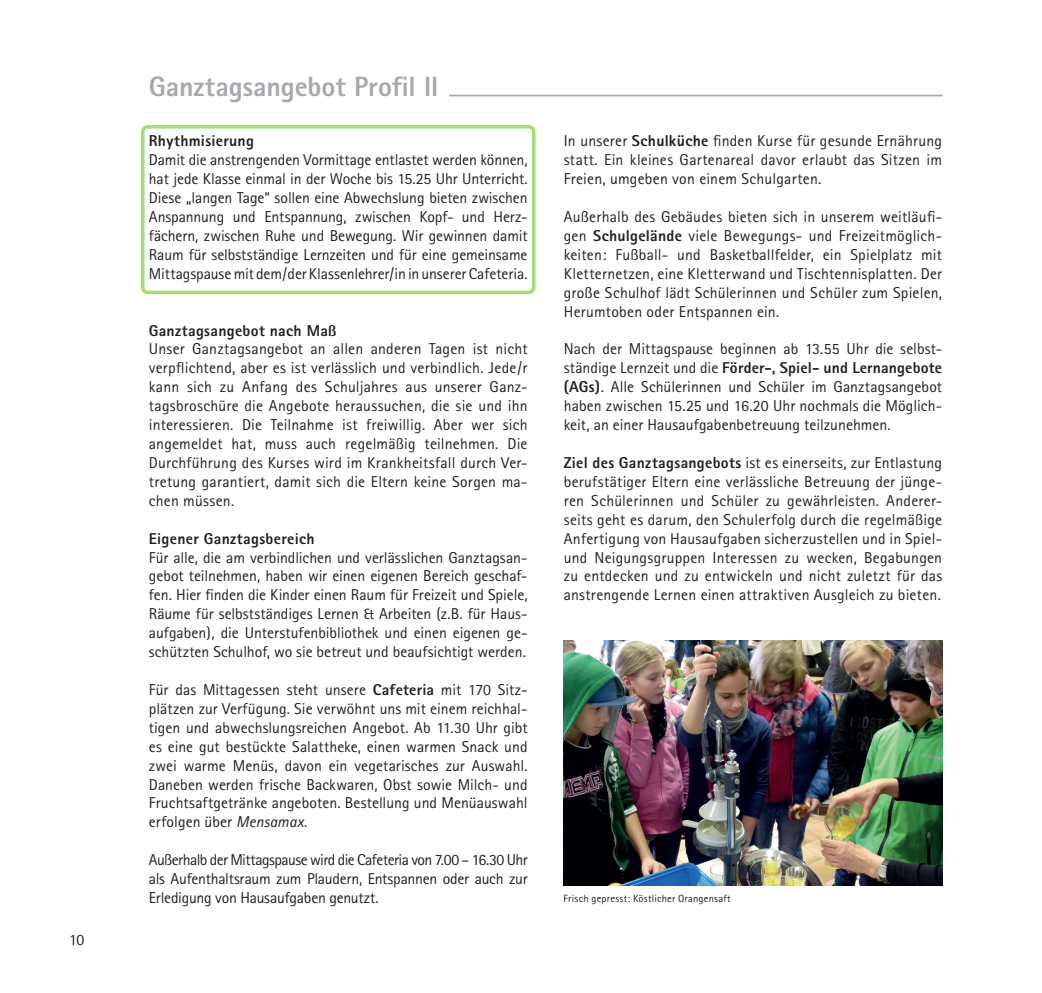
<style>
.page{position:relative;width:1042px;height:993px;background:#fff}
.page>*{position:absolute;margin:0;border:0;box-sizing:border-box;transform-origin:0 0}
.Seitentitel{font:800 28px "Rotis Sans Serif";letter-spacing:-.005em;color:#a8a9ad}
.Fließtext{font:15.75px/18.9px "Rotis Sans Serif";letter-spacing:.005em;color:#231f20;text-align:justify}
.Fließtext-2{font:800 15.75px "Rotis Sans Serif";letter-spacing:.02em;color:#231f20}
.Infoblatt_2011{font:10.5px "Rotis Sans Serif";letter-spacing:.02em;color:#231f20}
.s1{font-weight:800}
.s2{font-style:italic}
</style>
<div class="page">
<div style="left:141px;top:125px;width:394px;height:169px;border:4px solid #a4dd74;border-radius:5px"></div>
<img style="left:563px;top:640px;width:379px;height:244px">
<hr style="left:449px;top:95px;width:494px;height:1px;background:#a8a9ad">
<p class="Fließtext" style="left:69px;top:930px;width:17px">10</p>
<p class="Seitentitel" style="left:149px;top:69px;width:291px">Ganztagsangebot Profil II</p>
<p class="Fließtext-2" style="left:149px;top:131px;width:107px">Rhythmisierung</p>
<p class="Fließtext" style="left:149px;top:150px;width:380px">Damit die anstrengenden Vormittage entlastet werden können, hat jede Klasse einmal in der Woche bis 15.25 Uhr Unterricht.<br>Diese „langen Tage“ sollen eine Abwechslung bieten zwischen Anspannung und Entspannung, zwischen Kopf- und Herz&shy;fächern, zwischen Ruhe und Bewegung. Wir gewinnen damit Raum für selbstständige Lernzeiten und für eine gemeinsame Mittagspause mit dem/der Klassenlehrer/in in unserer Cafeteria.</p>
<p class="Fließtext-2" style="left:149px;top:320px;width:189px">Ganztagsangebot nach Maß</p>
<p class="Fließtext" style="left:149px;top:339px;width:380px">Unser Ganztagsangebot an allen anderen Tagen ist nicht verpflichtend, aber es ist verlässlich und verbindlich. Jede/r kann sich zu Anfang des Schuljahres aus unserer Ganz&shy;tagsbroschüre die Angebote heraussuchen, die sie und ihn interessieren. Die Teilnahme ist freiwillig. Aber wer sich angemeldet hat, muss auch regelmäßig teilnehmen. Die Durchführung des Kurses wird im Krankheitsfall durch Ver&shy;tretung garantiert, damit sich die Eltern keine Sorgen ma&shy;chen müssen.</p>
<p class="Fließtext-2" style="left:149px;top:528px;width:167px">Eigener Ganztagsbereich</p>
<p class="Fließtext" style="left:149px;top:547px;width:380px">Für alle, die am verbindlichen und verlässlichen Ganztagsan&shy;gebot teilnehmen, haben wir einen eigenen Bereich geschaf&shy;fen. Hier finden die Kinder einen Raum für Freizeit und Spiele, Räume für selbstständiges Lernen &amp; Arbeiten (z.B. für Haus&shy;aufgaben), die Unterstufenbibliothek und einen eigenen ge&shy;schützten Schulhof, wo sie betreut und beaufsichtigt werden.</p>
<p class="Fließtext" style="left:149px;top:679px;width:380px">Für das Mittagessen steht unsere <span class="s1">Cafeteria</span> mit 170 Sitz&shy;plätzen zur Verfügung. Sie verwöhnt uns mit einem reichhal&shy;tigen und abwechslungsreichen Angebot. Ab 11.30 Uhr gibt es eine gut bestückte Salattheke, einen warmen Snack und zwei warme Menüs, davon ein vegetarisches zur Auswahl.<br>Daneben werden frische Backwaren, Obst sowie Milch- und Fruchtsaftgetränke angeboten. Bestellung und Menüauswahl erfolgen über <span class="s2">Mensamax</span>.</p>
<p class="Fließtext" style="left:149px;top:850px;width:380px">Außerhalb der Mittagspause wird die Cafeteria von 7.00 – 16.30 Uhr als Aufenthaltsraum zum Plaudern, Entspannen oder auch zur Erledigung von Hausaufgaben genutzt.</p>
<p class="Fließtext" style="left:564px;top:131px;width:380px">In unserer <span class="s1">Schulküche</span> finden Kurse für gesunde Ernährung statt. Ein kleines Gartenareal davor erlaubt das Sitzen im Freien, umgeben von einem Schulgarten.</p>
<p class="Fließtext" style="left:564px;top:207px;width:380px">Außerhalb des Gebäudes bieten sich in unserem weitläufi&shy;gen <span class="s1">Schulgelände</span> viele Bewegungs- und Freizeitmöglich&shy;keiten: Fußball- und Basketballfelder, ein Spielplatz mit Kletternetzen, eine Kletterwand und Tischtennisplatten. Der große Schulhof lädt Schülerinnen und Schüler zum Spielen, Herumtoben oder Entspannen ein.</p>
<p class="Fließtext" style="left:564px;top:339px;width:380px">Nach der Mittagspause beginnen ab 13.55 Uhr die selbst&shy;ständige Lernzeit und die <span class="s1">Förder-, Spiel- und Lernangebote (AGs)</span>. Alle Schülerinnen und Schüler im Ganztagsangebot haben zwischen 15.25 und 16.20 Uhr nochmals die Möglich&shy;keit, an einer Hausaufgabenbetreuung teilzunehmen.</p>
<p class="Fließtext" style="left:564px;top:453px;width:380px"><span class="s1">Ziel des Ganztagsangebots</span> ist es einerseits, zur Entlastung berufstätiger Eltern eine verlässliche Betreuung der jünge&shy;ren Schülerinnen und Schüler zu gewährleisten. Anderer&shy;seits geht es darum, den Schulerfolg durch die regelmäßige Anfertigung von Hausaufgaben sicherzustellen und in Spiel&shy;und Neigungsgruppen Interessen zu wecken, Begabungen zu entdecken und zu entwickeln und nicht zuletzt für das anstrengende Lernen einen attraktiven Ausgleich zu bieten.</p>
<p class="Infoblatt_2011" style="left:563px;top:892px;width:169px">Frisch gepresst: Köstlicher Orangensaft</p>
</div>
